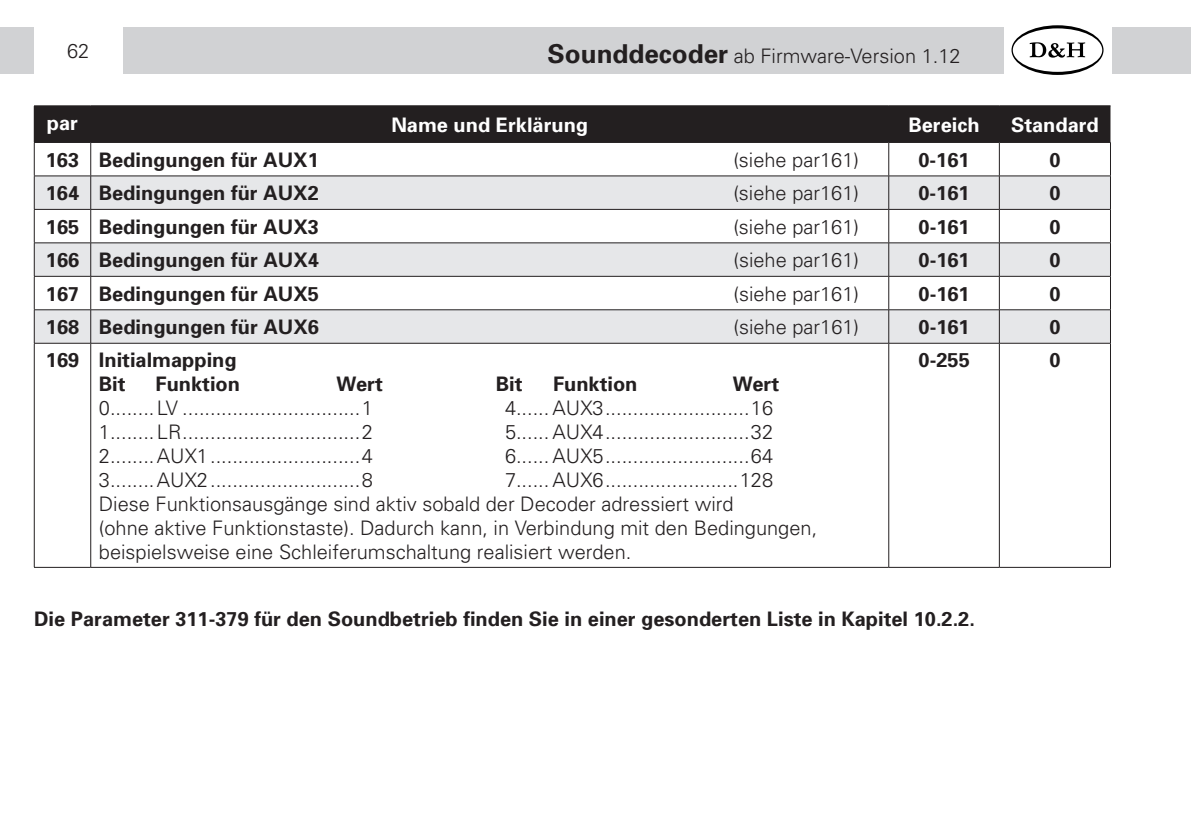
<style>
.page{position:relative;width:1191px;height:840px;background:#fff}
.page>*{position:absolute;margin:0;border:0;box-sizing:border-box;transform-origin:0 0}
.t1{font:300 20px/24px "Univers";color:#231f20}
.t2{font:700 20px/24px "Univers";color:#231f20}
.t3{font:700 20px "Univers";color:#fff}
.s1{font-weight:700;font-size:26px}
</style>
<div class="page">
<div style="left:0;top:27px;width:1191px;height:47px;background:#d1d2d4"></div>
<div style="left:34px;top:25px;width:88px;height:50px;background:#fff"></div>
<div style="left:1004px;top:19px;width:107px;height:63px;background:#fff"></div>
<svg style="left:1011px;top:25px;width:92px;height:50px"></svg>
<div style="left:1012px;top:28px;width:90px;height:44px;background:#fff;border-radius:50%"></div>
<svg style="left:1029px;top:42px;width:56px;height:16px"></svg>
<div style="left:34px;top:106px;width:57px;height:36px;background:#231f20"></div>
<div style="left:91px;top:106px;width:1019px;height:36px;background:#231f20"></div>
<svg style="left:35px;top:176px;width:1075px;height:167px;fill:#e6e7e9"></svg>
<hr style="left:34px;top:175px;width:57px;height:1px;background:#231f20">
<hr style="left:91px;top:175px;width:797px;height:1px;background:#231f20">
<hr style="left:888px;top:175px;width:111px;height:1px;background:#231f20">
<hr style="left:999px;top:175px;width:111px;height:1px;background:#231f20">
<hr style="left:34px;top:209px;width:57px;height:1px;background:#231f20">
<hr style="left:91px;top:209px;width:797px;height:1px;background:#231f20">
<hr style="left:888px;top:209px;width:111px;height:1px;background:#231f20">
<hr style="left:999px;top:209px;width:111px;height:1px;background:#231f20">
<hr style="left:34px;top:242px;width:57px;height:1px;background:#231f20">
<hr style="left:91px;top:242px;width:797px;height:1px;background:#231f20">
<hr style="left:888px;top:242px;width:111px;height:1px;background:#231f20">
<hr style="left:999px;top:242px;width:111px;height:1px;background:#231f20">
<hr style="left:34px;top:276px;width:57px;height:1px;background:#231f20">
<hr style="left:91px;top:276px;width:797px;height:1px;background:#231f20">
<hr style="left:888px;top:276px;width:111px;height:1px;background:#231f20">
<hr style="left:999px;top:276px;width:111px;height:1px;background:#231f20">
<hr style="left:34px;top:309px;width:57px;height:1px;background:#231f20">
<hr style="left:91px;top:309px;width:797px;height:1px;background:#231f20">
<hr style="left:888px;top:309px;width:111px;height:1px;background:#231f20">
<hr style="left:999px;top:309px;width:111px;height:1px;background:#231f20">
<hr style="left:34px;top:343px;width:57px;height:1px;background:#231f20">
<hr style="left:91px;top:343px;width:797px;height:1px;background:#231f20">
<hr style="left:888px;top:343px;width:111px;height:1px;background:#231f20">
<hr style="left:999px;top:343px;width:111px;height:1px;background:#231f20">
<hr style="left:34px;top:566px;width:57px;height:1px;background:#231f20">
<hr style="left:91px;top:566px;width:797px;height:1px;background:#231f20">
<hr style="left:888px;top:566px;width:111px;height:1px;background:#231f20">
<hr style="left:999px;top:566px;width:111px;height:1px;background:#231f20">
<hr style="left:34px;top:105px;width:57px;height:1px;background:#231f20">
<hr style="left:91px;top:105px;width:797px;height:1px;background:#231f20">
<hr style="left:888px;top:105px;width:111px;height:1px;background:#231f20">
<hr style="left:999px;top:105px;width:111px;height:1px;background:#231f20">
<hr style="left:34px;top:142px;width:57px;height:1px;background:#231f20">
<hr style="left:34px;top:143px;width:1px;height:32px;background:#231f20">
<hr style="left:91px;top:142px;width:797px;height:1px;background:#231f20">
<hr style="left:90px;top:143px;width:1px;height:32px;background:#231f20">
<hr style="left:888px;top:142px;width:111px;height:1px;background:#231f20">
<hr style="left:888px;top:143px;width:1px;height:32px;background:#231f20">
<hr style="left:999px;top:142px;width:111px;height:1px;background:#231f20">
<hr style="left:999px;top:143px;width:1px;height:32px;background:#231f20">
<hr style="left:1110px;top:143px;width:1px;height:32px;background:#231f20">
<hr style="left:34px;top:176px;width:1px;height:33px;background:#231f20">
<hr style="left:90px;top:176px;width:1px;height:33px;background:#231f20">
<hr style="left:888px;top:176px;width:1px;height:33px;background:#231f20">
<hr style="left:999px;top:176px;width:1px;height:33px;background:#231f20">
<hr style="left:1110px;top:176px;width:1px;height:33px;background:#231f20">
<hr style="left:34px;top:209px;width:1px;height:33px;background:#231f20">
<hr style="left:90px;top:209px;width:1px;height:33px;background:#231f20">
<hr style="left:888px;top:209px;width:1px;height:33px;background:#231f20">
<hr style="left:999px;top:209px;width:1px;height:33px;background:#231f20">
<hr style="left:1110px;top:209px;width:1px;height:33px;background:#231f20">
<hr style="left:34px;top:243px;width:1px;height:33px;background:#231f20">
<hr style="left:90px;top:243px;width:1px;height:33px;background:#231f20">
<hr style="left:888px;top:243px;width:1px;height:33px;background:#231f20">
<hr style="left:999px;top:243px;width:1px;height:33px;background:#231f20">
<hr style="left:1110px;top:243px;width:1px;height:33px;background:#231f20">
<hr style="left:34px;top:276px;width:1px;height:33px;background:#231f20">
<hr style="left:90px;top:276px;width:1px;height:33px;background:#231f20">
<hr style="left:888px;top:276px;width:1px;height:33px;background:#231f20">
<hr style="left:999px;top:276px;width:1px;height:33px;background:#231f20">
<hr style="left:1110px;top:276px;width:1px;height:33px;background:#231f20">
<hr style="left:34px;top:310px;width:1px;height:33px;background:#231f20">
<hr style="left:90px;top:310px;width:1px;height:33px;background:#231f20">
<hr style="left:888px;top:310px;width:1px;height:33px;background:#231f20">
<hr style="left:999px;top:310px;width:1px;height:33px;background:#231f20">
<hr style="left:1110px;top:310px;width:1px;height:33px;background:#231f20">
<hr style="left:34px;top:343px;width:1px;height:223px;background:#231f20">
<hr style="left:90px;top:343px;width:1px;height:223px;background:#231f20">
<hr style="left:888px;top:343px;width:1px;height:223px;background:#231f20">
<hr style="left:999px;top:343px;width:1px;height:223px;background:#231f20">
<hr style="left:1110px;top:343px;width:1px;height:223px;background:#231f20">
<p class="t1" style="left:67px;top:38px;width:24px">62</p>
<p class="t1" style="left:547px;top:43px;width:414px"><span class="s1">Sounddecoder</span> ab Firmware-Version 1.12</p>
<p class="t3" style="left:47px;top:110px;width:33px">par</p>
<p class="t3" style="left:391px;top:112px;width:198px">Name und Erklärung</p>
<p class="t3" style="left:908px;top:112px;width:73px">Bereich</p>
<p class="t3" style="left:1011px;top:112px;width:89px">Standard</p>
<p class="t2" style="left:46px;top:147px;width:274px">163 Bedingungen für AUX1</p>
<p class="t1" style="left:733px;top:147px;width:127px">(siehe par161)</p>
<p class="t2" style="left:918px;top:147px;width:53px">0-161</p>
<p class="t2" style="left:1049px;top:147px;width:13px">0</p>
<p class="t2" style="left:46px;top:180px;width:274px">164 Bedingungen für AUX2</p>
<p class="t1" style="left:733px;top:180px;width:127px">(siehe par161)</p>
<p class="t2" style="left:918px;top:180px;width:53px">0-161</p>
<p class="t2" style="left:1049px;top:180px;width:13px">0</p>
<p class="t2" style="left:46px;top:214px;width:274px">165 Bedingungen für AUX3</p>
<p class="t1" style="left:733px;top:214px;width:127px">(siehe par161)</p>
<p class="t2" style="left:918px;top:214px;width:53px">0-161</p>
<p class="t2" style="left:1049px;top:214px;width:13px">0</p>
<p class="t2" style="left:46px;top:247px;width:274px">166 Bedingungen für AUX4</p>
<p class="t1" style="left:733px;top:247px;width:127px">(siehe par161)</p>
<p class="t2" style="left:918px;top:247px;width:53px">0-161</p>
<p class="t2" style="left:1049px;top:247px;width:13px">0</p>
<p class="t2" style="left:46px;top:281px;width:274px">167 Bedingungen für AUX5</p>
<p class="t1" style="left:733px;top:281px;width:127px">(siehe par161)</p>
<p class="t2" style="left:918px;top:281px;width:53px">0-161</p>
<p class="t2" style="left:1049px;top:281px;width:13px">0</p>
<p class="t2" style="left:46px;top:314px;width:274px">168 Bedingungen für AUX6</p>
<p class="t1" style="left:733px;top:314px;width:127px">(siehe par161)</p>
<p class="t2" style="left:918px;top:314px;width:53px">0-161</p>
<p class="t2" style="left:1049px;top:314px;width:13px">0</p>
<p class="t2" style="left:99px;top:347px;width:139px;text-indent:-53px">169 Initialmapping<br>Bit</p>
<p class="t2" style="left:918px;top:347px;width:53px">0-255</p>
<p class="t2" style="left:1049px;top:347px;width:13px">0</p>
<p class="t2" style="left:156px;top:371px;width:86px">Funktion</p>
<p class="t2" style="left:336px;top:371px;width:48px">Wert</p>
<p class="t2" style="left:496px;top:371px;width:28px">Bit</p>
<p class="t2" style="left:553px;top:371px;width:86px">Funktion</p>
<p class="t2" style="left:732px;top:371px;width:48px">Wert</p>
<p class="t1" style="left:99px;top:395px;width:275px">0........LV ................................1</p>
<p class="t1" style="left:505px;top:395px;width:269px">4...... AUX3..........................16</p>
<p class="t1" style="left:99px;top:419px;width:276px">1........LR................................2</p>
<p class="t1" style="left:505px;top:419px;width:269px">5...... AUX4..........................32</p>
<p class="t1" style="left:99px;top:443px;width:276px">2........AUX1...........................4</p>
<p class="t1" style="left:505px;top:443px;width:269px">6...... AUX5..........................64</p>
<p class="t1" style="left:99px;top:467px;width:276px">3........AUX2...........................8</p>
<p class="t1" style="left:99px;top:467px;width:720px;text-indent:406px">7...... AUX6........................128<br>Diese Funktionsausgänge sind aktiv sobald der Decoder adressiert wird<br>(ohne aktive Funktionstaste). Dadurch kann, in Verbindung mit den Bedingungen, beispielsweise eine Schleiferumschaltung realisiert werden.</p>
<p class="t2" style="left:34px;top:605px;width:942px">Die Parameter 311-379 für den Soundbetrieb finden Sie in einer gesonderten Liste in Kapitel 10.2.2.</p>
</div>
